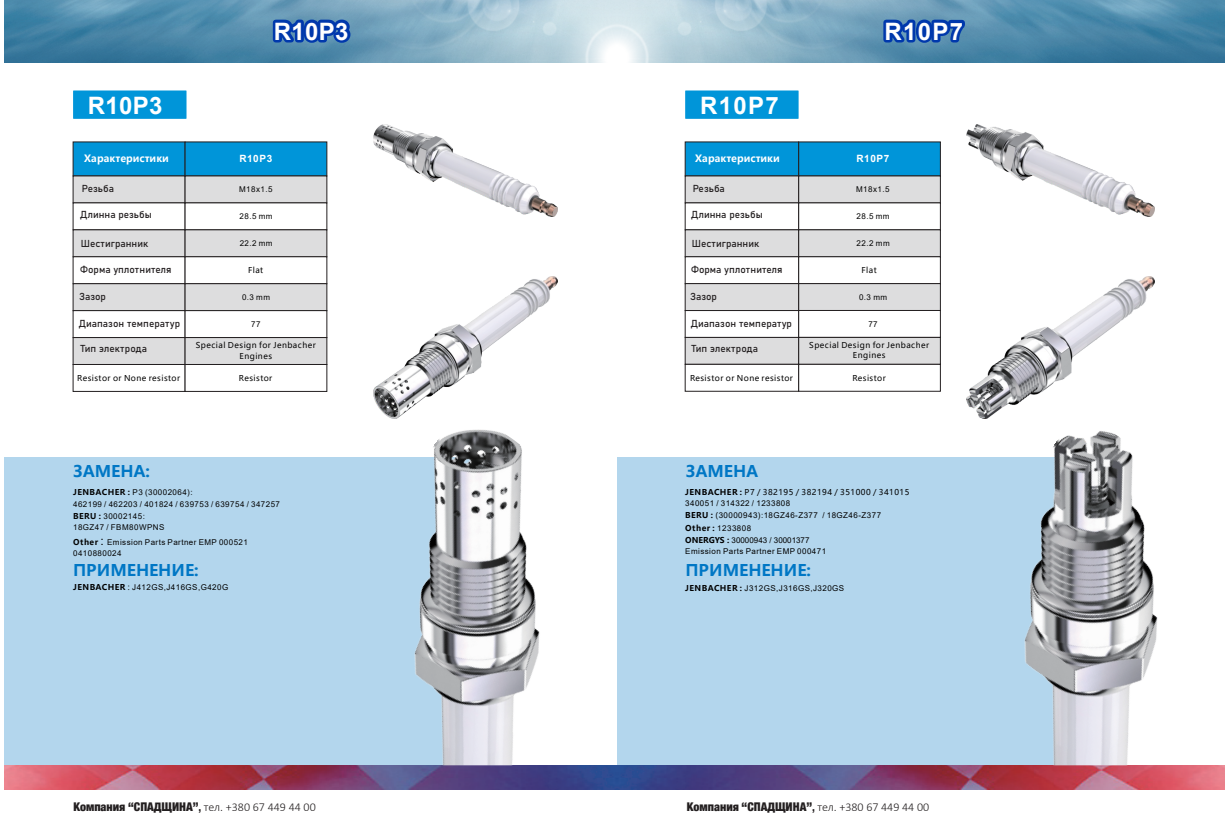
<style>
.page{position:relative;width:1225px;height:825px;background:#fff}
.page>*{position:absolute;margin:0;border:0;box-sizing:border-box;transform-origin:0 0}
.t1{font:700 24px "Arial";letter-spacing:.035em;color:#fff}
.t2{font:700 16px "Microsoft Ya Hei";color:#0077c5}
.t3{font:900 condensed 12px "Helvetica Neue";color:#231f20}
.t4{font:10px "Bahnschrift";color:#231f20}
.t5{font:700 10px "Microsoft Ya Hei";color:#fff}
.t6{font:700 10px "Arial";letter-spacing:.055em;color:#fff}
.t7{font:8px/11.1px "Arial";letter-spacing:.055em;color:#030303}
.t8{font:8px/12.2px "Arial";letter-spacing:.055em;color:#000}
.t9{font:8px/10.6px "Microsoft Ya Hei";letter-spacing:.06em;color:#030303;text-align:center}
.t10{font:8px "Microsoft Ya Hei";letter-spacing:.06em;color:#000}
.s1{font-family:"Microsoft Ya Hei";font-weight:700}
.s2{font-size:12px}
.s3{font-family:"Microsoft Ya Hei"}
.s4{font-weight:700}
.s5{font-family:"Calibri";font-weight:300;font-stretch:normal}
</style>
<div class="page">
<div style="left:5px;top:457px;width:494px;height:308px;background:#b3d6ed"></div>
<img style="left:5px;top:0;width:345px;height:62px">
<img style="left:350px;top:0;width:267px;height:62px">
<div style="left:73px;top:90px;width:113px;height:29px;background:#0095d9"></div>
<div style="left:73px;top:142px;width:112px;height:34px;background:#0095d9;border:1px solid #231f20"></div>
<div style="left:73px;top:176px;width:112px;height:27px;background:#ddddde;border:1px solid #231f20"></div>
<div style="left:73px;top:203px;width:112px;height:27px;background:#fff;border:1px solid #231f20"></div>
<div style="left:73px;top:230px;width:112px;height:27px;background:#ddddde"></div>
<div style="left:73px;top:256px;width:112px;height:28px;background:#fff;border:1px solid #231f20"></div>
<div style="left:73px;top:283px;width:112px;height:28px;background:#ddddde;border:1px solid #231f20"></div>
<div style="left:73px;top:310px;width:112px;height:28px;background:#fff;border:1px solid #231f20"></div>
<div style="left:73px;top:337px;width:112px;height:28px;background:#ddddde;border:1px solid #231f20"></div>
<div style="left:73px;top:364px;width:112px;height:28px;background:#fff;border:1px solid #231f20"></div>
<div style="left:185px;top:142px;width:142px;height:34px;background:#0095d9;border:1px solid #231f20"></div>
<div style="left:185px;top:176px;width:142px;height:27px;background:#ddddde;border:1px solid #231f20"></div>
<div style="left:185px;top:203px;width:142px;height:27px;background:#fff;border:1px solid #231f20"></div>
<div style="left:185px;top:230px;width:142px;height:27px;background:#ddddde"></div>
<div style="left:185px;top:256px;width:142px;height:28px;background:#fff;border:1px solid #231f20"></div>
<div style="left:185px;top:283px;width:142px;height:28px;background:#ddddde;border:1px solid #231f20"></div>
<div style="left:185px;top:310px;width:142px;height:28px;background:#fff;border:1px solid #231f20"></div>
<div style="left:185px;top:337px;width:142px;height:28px;background:#ddddde;border:1px solid #231f20"></div>
<div style="left:185px;top:364px;width:142px;height:28px;background:#fff;border:1px solid #231f20"></div>
<svg style="left:268px;top:14px;width:87px;height:34px;background:#2d63ae"></svg>
<img style="left:5px;top:765px;width:1220px;height:24px">
<img style="left:414px;top:429px;width:126px;height:336px">
<div style="left:617px;top:457px;width:494px;height:308px;background:#b3d6ed"></div>
<div style="left:685px;top:90px;width:113px;height:29px;background:#0095d9"></div>
<svg style="left:617px;top:0;width:90px;height:62px;background:#cadee6"></svg>
<img style="left:707px;top:0;width:518px;height:62px">
<svg style="left:879px;top:14px;width:89px;height:34px;background:#2f65ae"></svg>
<div style="left:798px;top:142px;width:142px;height:34px;background:#0095d9;border:1px solid #231f20"></div>
<div style="left:798px;top:176px;width:142px;height:27px;background:#ddddde;border:1px solid #231f20"></div>
<div style="left:798px;top:203px;width:142px;height:27px;background:#fff;border:1px solid #231f20"></div>
<div style="left:798px;top:230px;width:142px;height:27px;background:#ddddde"></div>
<div style="left:798px;top:256px;width:142px;height:28px;background:#fff;border:1px solid #231f20"></div>
<div style="left:798px;top:283px;width:142px;height:28px;background:#ddddde;border:1px solid #231f20"></div>
<div style="left:798px;top:310px;width:142px;height:28px;background:#fff;border:1px solid #231f20"></div>
<div style="left:798px;top:337px;width:142px;height:28px;background:#ddddde;border:1px solid #231f20"></div>
<div style="left:798px;top:364px;width:142px;height:27px;background:#fff;border:1px solid #231f20"></div>
<div style="left:685px;top:142px;width:114px;height:34px;background:#0095d9;border:1px solid #231f20"></div>
<div style="left:685px;top:176px;width:114px;height:27px;background:#ddddde;border:1px solid #231f20"></div>
<div style="left:685px;top:203px;width:114px;height:27px;background:#fff;border:1px solid #231f20"></div>
<div style="left:685px;top:230px;width:114px;height:27px;background:#ddddde"></div>
<div style="left:685px;top:256px;width:114px;height:28px;background:#fff;border:1px solid #231f20"></div>
<div style="left:685px;top:283px;width:114px;height:28px;background:#ddddde;border:1px solid #231f20"></div>
<div style="left:685px;top:310px;width:114px;height:28px;background:#fff;border:1px solid #231f20"></div>
<div style="left:685px;top:337px;width:114px;height:28px;background:#ddddde;border:1px solid #231f20"></div>
<div style="left:685px;top:364px;width:114px;height:27px;background:#fff;border:1px solid #231f20"></div>
<img style="left:1024px;top:431px;width:134px;height:334px">
<img style="left:373px;top:125px;width:185px;height:91px">
<img style="left:373px;top:277px;width:185px;height:141px">
<img style="left:966px;top:125px;width:188px;height:91px">
<img style="left:966px;top:277px;width:188px;height:141px">
<h1 class="t1" style="left:274px;top:14px;width:76px">R10P3</h1>
<h1 class="t1" style="left:884px;top:14px;width:80px">R10P7</h1>
<h1 class="t1" style="left:88px;top:89px;width:76px">R10P3</h1>
<h1 class="t1" style="left:700px;top:89px;width:80px">R10P7</h1>
<p class="t5" style="left:84px;top:152px;width:86px">Характеристики</p>
<p class="t4" style="left:82px;top:180px;width:34px">Резьба</p>
<p class="t4" style="left:80px;top:207px;width:73px">Длинна резьбы</p>
<p class="t4" style="left:81px;top:236px;width:69px">Шестигранник</p>
<p class="t4" style="left:80px;top:262px;width:93px">Форма уплотнителя</p>
<p class="t4" style="left:79px;top:289px;width:28px">Зазор</p>
<p class="t4" style="left:79px;top:316px;width:103px">Диапазон температур</p>
<p class="t4" style="left:80px;top:341px;width:68px">Тип электрода</p>
<p class="t6" style="left:239px;top:152px;width:34px">R10P3</p>
<p class="t7" style="left:239px;top:184px;width:35px">M18x1.5</p>
<p class="t7" style="left:240px;top:211px;width:34px">28.5 mm</p>
<p class="t7" style="left:240px;top:238px;width:34px">22.2 mm</p>
<p class="t9" style="left:248px;top:265px;width:17px">Flat</p>
<p class="t7" style="left:242px;top:292px;width:30px">0.3 mm</p>
<p class="t7" style="left:251px;top:318px;width:11px">77</p>
<p class="t9" style="left:196px;top:339px;width:121px">Special Design for Jenbacher<br>Engines</p>
<p class="t9" style="left:77px;top:372px;width:104px">Resistor or None resistor</p>
<p class="t9" style="left:239px;top:372px;width:35px">Resistor</p>
<p class="t5" style="left:695px;top:152px;width:86px">Характеристики</p>
<p class="t4" style="left:693px;top:180px;width:34px">Резьба</p>
<p class="t4" style="left:691px;top:207px;width:73px">Длинна резьбы</p>
<p class="t4" style="left:692px;top:236px;width:69px">Шестигранник</p>
<p class="t4" style="left:691px;top:262px;width:93px">Форма уплотнителя</p>
<p class="t4" style="left:690px;top:289px;width:28px">Зазор</p>
<p class="t4" style="left:691px;top:316px;width:103px">Диапазон температур</p>
<p class="t4" style="left:691px;top:341px;width:68px">Тип электрода</p>
<p class="t9" style="left:690px;top:372px;width:104px">Resistor or None resistor</p>
<p class="t6" style="left:856px;top:152px;width:34px">R10P7</p>
<p class="t7" style="left:856px;top:184px;width:35px">M18x1.5</p>
<p class="t7" style="left:856px;top:211px;width:35px">28.5 mm</p>
<p class="t7" style="left:856px;top:238px;width:35px">22.2 mm</p>
<p class="t9" style="left:861px;top:265px;width:17px">Flat</p>
<p class="t7" style="left:859px;top:291px;width:30px">0.3 mm</p>
<p class="t7" style="left:868px;top:318px;width:11px">77</p>
<p class="t9" style="left:809px;top:339px;width:121px">Special Design for Jenbacher<br>Engines</p>
<p class="t9" style="left:852px;top:372px;width:35px">Resistor</p>
<h2 class="t2" style="left:73px;top:460px;width:78px">ЗАМЕНА:</h2>
<p class="t7" style="left:73px;top:487px;width:208px"><span class="s1">JENBACHER :</span> P3 (30002064):<br>462199 / 462203 / 401824 / 639753 / 639754 / 347257</p>
<p class="t7" style="left:73px;top:510px;width:93px"><span class="s1">BERU :</span> 30002145:<br>18GZ47 / FBM80WPNS</p>
<p class="t7" style="left:73px;top:536px;width:176px;line-height:11.7px"><span class="s1">Other</span> <span class="s2">:</span> Emission Parts Partner EMP 000521<br>0410880024</p>
<p class="t8" style="left:73px;top:581px;width:157px"><span class="s1">JENBACHER</span> <span class="s3">:</span> J412GS,J416GS,G420G</p>
<h2 class="t2" style="left:73px;top:559px;width:127px">ПРИМЕНЕНИЕ:</h2>
<h2 class="t2" style="left:686px;top:460px;width:74px">ЗАМЕНА</h2>
<p class="t10" style="left:685px;top:487px;width:226px"><span class="s4">JENBACHER :</span> P7 / 382195 / 382194 / 351000 / 341015</p>
<p class="t8" style="left:685px;top:497px;width:197px">340051 / 314322 / 1233808<br><span class="s1">BERU :</span> <span class="s3">(</span>30000943):18GZ46-Z377 / 18GZ46-Z377<br><span class="s1">Other :</span> 1233808<br><span class="s1">ONERGYS :</span> 30000943 / 30001377</p>
<p class="t8" style="left:685px;top:545px;width:142px">Emission Parts Partner EMP 000471</p>
<h2 class="t2" style="left:685px;top:559px;width:127px">ПРИМЕНЕНИЕ:</h2>
<p class="t8" style="left:685px;top:582px;width:161px"><span class="s1">JENBACHER :</span> J312GS,J316GS,J320GS</p>
<h3 class="t3" style="left:73px;top:799px;width:244px">Компания “СПАДЩИНА”<span class="s4">,</span> <span class="s5">тел. +380 67 449 44 00</span></h3>
<h3 class="t3" style="left:687px;top:799px;width:244px">Компания “СПАДЩИНА”<span class="s4">,</span> <span class="s5">тел. +380 67 449 44 00</span></h3>
</div>
